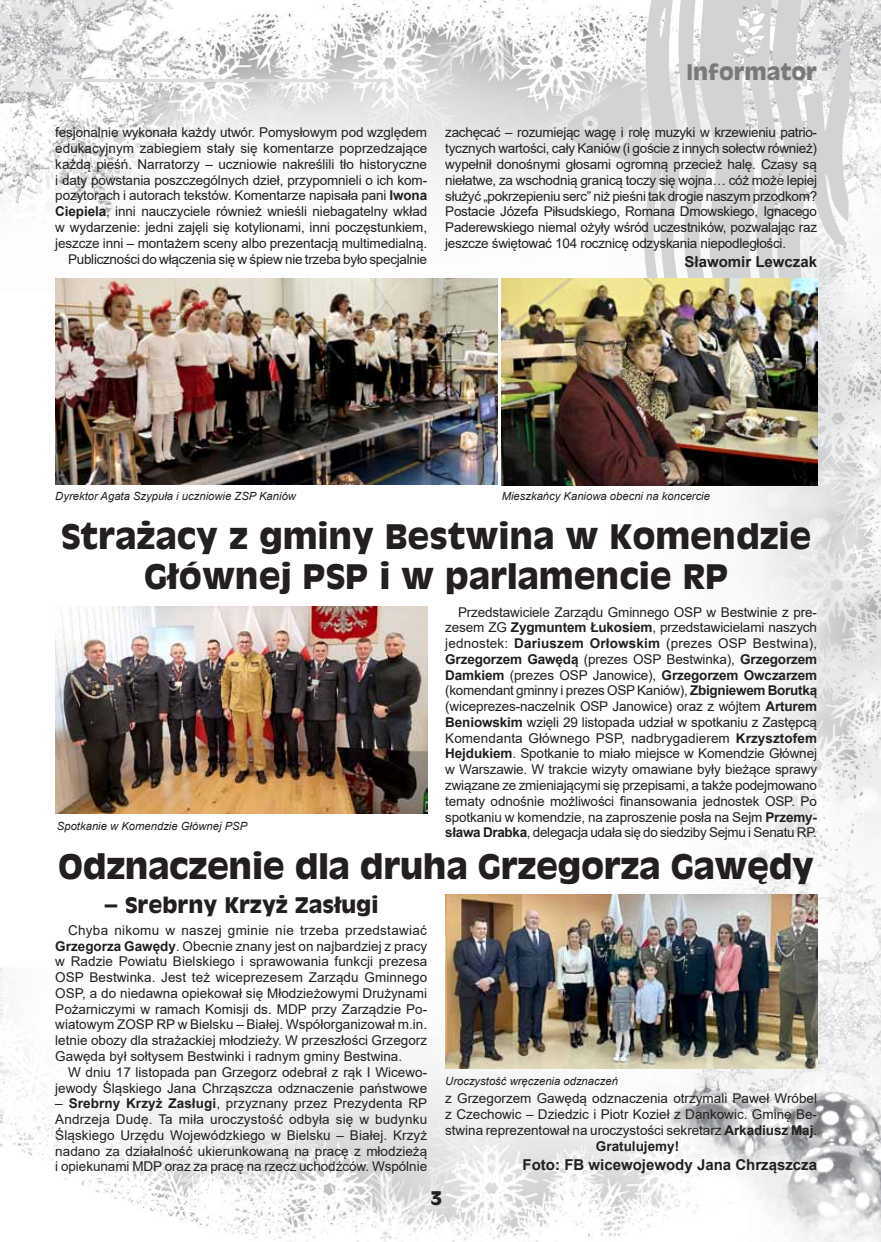
<style>
.page{position:relative;width:881px;height:1242px;background:#fff}
.page>*{position:absolute;margin:0;border:0;box-sizing:border-box;transform-origin:0 0}
.t1{font:700 33px/39.6px "Antique Olive";color:#231f20;text-align:center}
.t2{font:700 21px "Antique Olive";color:#231f20}
.t3{font:700 21px "Antique Olive";color:#77797b}
.t4{font:700 18px "Antique Olive";color:#231f20}
.t5{font:700 15px "Arial";color:#231f20}
.t6{font:13.5px/15.8px "Arial";letter-spacing:-.01em;color:#231f20;text-align:justify}
.t7{font:700 13.5px "Arial";color:#231f20}
.t8{font:italic 11.25px "Arial";color:#231f20}
.s1{font-weight:700}
</style>
<div class="page">
<img style="left:0;top:0;width:880px;height:316px">
<hr style="left:55px;top:79px;width:336px;height:3px;background:#dcddde">
<img style="left:816px;top:80px;width:64px;height:383px">
<img style="left:0;top:463px;width:880px;height:779px">
<svg style="left:566px;top:0;width:284px;height:339px"></svg>
<img style="left:55px;top:279px;width:442px;height:206px">
<img style="left:501px;top:279px;width:315px;height:206px">
<img style="left:55px;top:606px;width:372px;height:207px">
<img style="left:445px;top:894px;width:372px;height:174px">
<h2 class="t3" style="left:686px;top:58px;width:132px">Informator</h2>
<p class="t6" style="left:55px;top:125px;width:373px;text-align:right">fesjonalnie wykonała każdy utwór. Pomysłowym pod względem edukacyjnym zabiegiem stały się komentarze poprzedzające każdą pieśń. Narratorzy – uczniowie nakreślili tło historyczne i daty powstania poszczególnych dzieł, przypomnieli o ich kom&shy;pozytorach i autorach tekstów. Komentarze napisała pani <span class="s1">Iwona Ciepiela</span>, inni nauczyciele również wnieśli niebagatelny wkład w wydarzenie: jedni zajęli się kotylionami, inni poczęstunkiem, jeszcze inni – montażem sceny albo prezentacją multimedialną.<br>Publiczności do włączenia się w śpiew nie trzeba było specjalnie</p>
<p class="t6" style="left:445px;top:125px;width:373px">zachęcać – rozumiejąc wagę i rolę muzyki w krzewieniu patrio&shy;tycznych wartości, cały Kaniów (i goście z innych sołectw również) wypełnił donośnymi głosami ogromną przecież halę. Czasy są niełatwe, za wschodnią granicą toczy się wojna… cóż może lepiej służyć „pokrzepieniu serc” niż pieśni tak drogie naszym przodkom?<br>Postacie Józefa Piłsudskiego, Romana Dmowskiego, Ignacego Paderewskiego niemal ożyły wśród uczestników, pozwalając raz jeszcze świętować 104 rocznicę odzyskania niepodległości.</p>
<p class="t5" style="left:684px;top:251px;width:134px">Sławomir Lewczak</p>
<p class="t8" style="left:55px;top:488px;width:242px">Dyrektor Agata Szypuła i uczniowie ZSP Kaniów</p>
<p class="t8" style="left:501px;top:489px;width:210px">Mieszkańcy Kaniowa obecni na koncercie</p>
<h1 class="t1" style="left:61px;top:516px;width:751px">Strażacy z gminy Bestwina w Komendzie<br>Głównej PSP i w parlamencie RP</h1>
<p class="t6" style="left:445px;top:604px;width:373px;text-indent:13px">Przedstawiciele Zarządu Gminnego OSP w Bestwinie z pre&shy;zesem ZG <span class="s1">Zygmuntem Łukosiem</span>, przedstawicielami naszych jednostek: <span class="s1">Dariuszem Orłowskim</span> (prezes OSP Bestwina), <span class="s1">Grzegorzem Gawędą</span> (prezes OSP Bestwinka), <span class="s1">Grzegorzem Damkiem</span> (prezes OSP Janowice), <span class="s1">Grzegorzem Owczarzem </span>(komendant gminny i prezes OSP Kaniów), <span class="s1">Zbigniewem Borutką </span>(wiceprezes-naczelnik OSP Janowice) oraz z wójtem <span class="s1">Arturem Beniowskim</span> wzięli 29 listopada udział w spotkaniu z Zastępcą Komendanta Głównego PSP, nadbrygadierem <span class="s1">Krzysztofem Hejdukiem</span>. Spotkanie to miało miejsce w Komendzie Głównej w Warszawie. W trakcie wizyty omawiane były bieżące sprawy związane ze zmieniającymi się przepisami, a także podejmowano tematy odnośnie możliwości finansowania jednostek OSP. Po spotkaniu w komendzie, na zaproszenie posła na Sejm <span class="s1">Przemy&shy;sława Drabka</span>, delegacja udała się do siedziby Sejmu i Senatu RP.</p>
<p class="t8" style="left:57px;top:818px;width:192px">Spotkanie w Komendzie Głównej PSP</p>
<h1 class="t1" style="left:58px;top:846px;width:757px">Odznaczenie dla druha Grzegorza Gawędy</h1>
<h2 class="t2" style="left:104px;top:891px;width:275px">– Srebrny Krzyż Zasługi</h2>
<p class="t6" style="left:55px;top:922px;width:373px;text-indent:13px">Chyba nikomu w naszej gminie nie trzeba przedstawiać <span class="s1">Grzegorza Gawędy</span>. Obecnie znany jest on najbardziej z pracy w Radzie Powiatu Bielskiego i sprawowania funkcji prezesa OSP Bestwinka. Jest też wiceprezesem Zarządu Gminnego OSP, a do niedawna opiekował się Młodzieżowymi Drużynami Pożarniczymi w ramach Komisji ds. MDP przy Zarządzie Po&shy;wiatowym ZOSP RP w Bielsku – Białej. Współorganizował m.in. letnie obozy dla strażackiej młodzieży. W przeszłości Grzegorz Gawęda był sołtysem Bestwinki i radnym gminy Bestwina.</p>
<p class="t6" style="left:55px;top:1064px;width:373px;text-align:right">W dniu 17 listopada pan Grzegorz odebrał z rąk I Wicewo&shy;jewody Śląskiego Jana Chrząszcza odznaczenie państwowe</p>
<p class="t6" style="left:55px;top:1095px;width:373px">– <span class="s1">Srebrny Krzyż Zasługi</span>, przyznany przez Prezydenta RP Andrzeja Dudę. Ta miła uroczystość odbyła się w budynku Śląskiego Urzędu Wojewódzkiego w Bielsku – Białej. Krzyż nadano za działalność ukierunkowaną na pracę z młodzieżą i opiekunami MDP oraz za pracę na rzecz uchodźców. Wspólnie</p>
<p class="t8" style="left:445px;top:1073px;width:174px">Uroczystość wręczenia odznaczeń</p>
<p class="t6" style="left:445px;top:1090px;width:373px">z Grzegorzem Gawędą odznaczenia otrzymali Paweł Wróbel</p>
<p class="t6" style="left:445px;top:1106px;width:373px">z Czechowic – Dziedzic i Piotr Kozieł z Dankowic. Gminę Be-</p>
<p class="t6" style="left:445px;top:1122px;width:373px">stwina reprezentował na uroczystości sekretarz <span class="s1">Arkadiusz Maj</span>.</p>
<p class="t7" style="left:595px;top:1136px;width:85px">Gratulujemy!</p>
<p class="t5" style="left:522px;top:1154px;width:296px">Foto: FB wicewojewody Jana Chrząszcza</p>
<h3 class="t4" style="left:430px;top:1186px;width:13px">3</h3>
</div>
